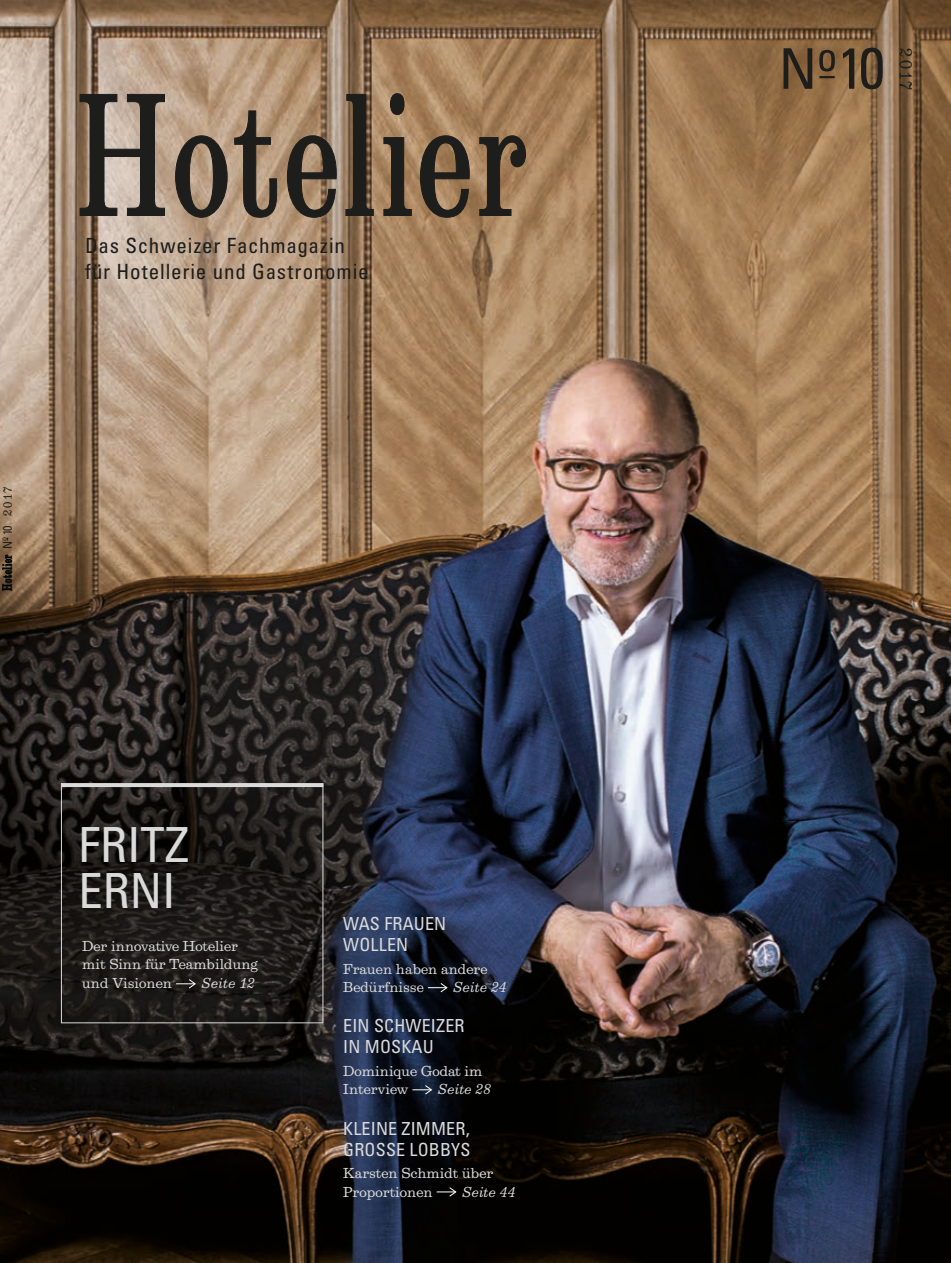
<style>
.page{position:relative;width:951px;height:1263px;background:#fff}
.page>*{position:absolute;margin:0;border:0;box-sizing:border-box;transform-origin:0 0}
.t1{font:181.5px "Egizio URW Con";letter-spacing:.01em;color:#1d1d1b}
.t2{font:condensed 57.9px "Univers LT Pro";color:#1d1d1b}
.t3{font:condensed 48.45px/45.3px "Univers LT Pro";color:#dadada}
.t4{font:condensed 21px/25.5px "Univers LT Pro";letter-spacing:.04em;color:#1d1d1b}
.t5{font:condensed 18px/21px "Univers LT Pro";letter-spacing:.01em;color:#dadada}
.t6{font:18px "Egizio URW";color:#1d1d1b}
.t7{font:15px/18.3px "Egizio URW";letter-spacing:.005em;color:#dadada}
.t8{font:italic 15px "Egizio URW";letter-spacing:.005em;color:#dadada}
.t9{font:13.5px "Egizio URW Con";letter-spacing:.035em;color:#000}
.t10{font:12.45px "Egizio URW";color:#1d1d1b}
.t11{font:condensed 12.15px "Univers LT Pro";color:#1d1d1b}
</style>
<div class="page">
<img style="left:0;top:0;width:950px;height:1263px">
<svg style="left:79px;top:94px;width:86px;height:122px;background:#b29e8e"></svg>
<svg style="left:175px;top:135px;width:53px;height:83px;background:#b09780"></svg>
<svg style="left:234px;top:110px;width:43px;height:108px;background:#ad9378"></svg>
<svg style="left:287px;top:135px;width:50px;height:83px;background:#9e8369"></svg>
<svg style="left:345px;top:94px;width:29px;height:122px;background:#7e644b"></svg>
<svg style="left:383px;top:93px;width:29px;height:123px;background:#a2815e"></svg>
<svg style="left:420px;top:135px;width:50px;height:83px;background:#9c7b59"></svg>
<svg style="left:479px;top:135px;width:47px;height:81px;background:#9c7b58"></svg>
<svg style="left:783px;top:48px;width:29px;height:41px"></svg>
<svg style="left:819px;top:50px;width:15px;height:28px"></svg>
<svg style="left:3px;top:555px;width:9px;height:35px"></svg>
<svg style="left:428px;top:983px;width:19px;height:10px"></svg>
<svg style="left:412px;top:1085px;width:20px;height:10px"></svg>
<svg style="left:436px;top:1187px;width:20px;height:10px"></svg>
<hr style="left:61px;top:783px;width:262px;height:4px;background:#dadada">
<div style="left:61px;top:783px;width:262px;height:240px;border:1px solid #dadada"></div>
<svg style="left:176px;top:979px;width:20px;height:10px"></svg>
<h1 class="t1" style="left:74px;top:60px;width:455px">Hotelier</h1>
<h3 class="t4" style="left:85px;top:233px;width:285px">Das Schweizer Fachmagazin für Hotellerie und Gastronomie</h3>
<p class="t10" style="left:1px;top:516px;width:31px;rotate:-90deg">2017</p>
<p class="t11" style="left:0;top:549px;width:26px;rotate:-90deg">N<sup>o</sup> 10</p>
<p class="t9" style="left:0;top:591px;width:38px;rotate:-90deg">Hotelier</p>
<h3 class="t3" style="left:79px;top:821px;width:112px">FRITZ<br>ERNI</h3>
<p class="t7" style="left:82px;top:937px;width:177px">Der innovative Hotelier mit Sinn für Teambildung und Visionen</p>
<p class="t8" style="left:201px;top:974px;width:55px">Seite 12</p>
<p class="t5" style="left:343px;top:912px;width:104px">WAS FRAUEN<br>WOLLEN</p>
<p class="t7" style="left:343px;top:960px;width:146px">Frauen haben andere<br>Bedürfnisse</p>
<p class="t8" style="left:453px;top:978px;width:55px">Seite 24</p>
<p class="t5" style="left:343px;top:1015px;width:123px">EIN SCHWEIZER<br>IN MOSKAU</p>
<p class="t7" style="left:343px;top:1062px;width:140px">Dominique Godat im<br>Interview</p>
<p class="t8" style="left:437px;top:1081px;width:55px">Seite 28</p>
<p class="t5" style="left:343px;top:1117px;width:129px">KLEINE ZIMMER,<br>GROSSE LOBBYS</p>
<p class="t7" style="left:343px;top:1164px;width:152px">Karsten Schmidt über<br>Proportionen</p>
<p class="t8" style="left:462px;top:1183px;width:55px">Seite 44</p>
<h2 class="t2" style="left:837px;top:31px;width:49px">10</h2>
<p class="t6" style="left:915px;top:48px;width:43px;rotate:90deg">2017</p>
</div>
